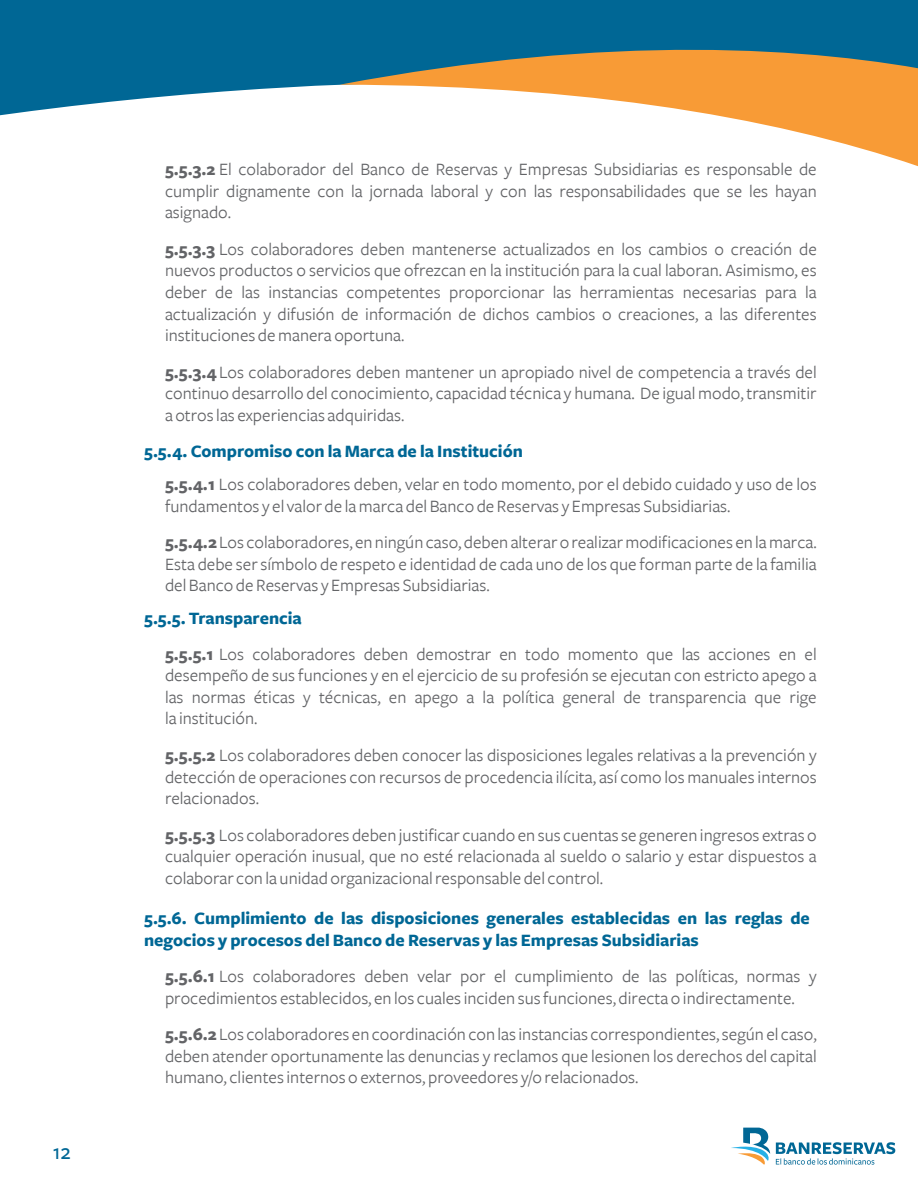
<style>
.page{position:relative;width:918px;height:1188px;background:#fff}
.page>*{position:absolute;margin:0;border:0;box-sizing:border-box;transform-origin:0 0}
.t1{font:500 22.5px "Freight Sans";color:#006795}
.t2{font:18px/21.6px "Freight Sans";color:#636467;text-align:justify}
.t3{font:700 18px/21.6px "Freight Sans";color:#006795}
.s1{font-weight:700}
</style>
<div class="page">
<svg style="left:731px;top:1127px;width:39px;height:38px"></svg>
<svg style="left:776px;top:1142px;width:119px;height:23px"></svg>
<svg style="left:0;top:0;width:918px;height:116px;fill:#006795"></svg>
<svg style="left:340px;top:33px;width:578px;height:134px"></svg>
<p class="t1" style="left:53px;top:1139px;width:20px">12</p>
<p class="t2" style="left:165px;top:159px;width:653px"><span class="s1">5.5.3.2</span> El colaborador del Banco de Reservas y Empresas Subsidiarias es responsable de cumplir dignamente con la jornada laboral y con las responsabilidades que se les hayan asignado.</p>
<p class="t2" style="left:165px;top:239px;width:653px"><span class="s1">5.5.3.3</span> Los colaboradores deben mantenerse actualizados en los cambios o creación de nuevos productos o servicios que ofrezcan en la institución para la cual laboran. Asimismo, es deber de las instancias competentes proporcionar las herramientas necesarias para la actualización y difusión de información de dichos cambios o creaciones, a las diferentes instituciones de manera oportuna.</p>
<p class="t2" style="left:165px;top:362px;width:653px"><span class="s1">5.5.3.4</span> Los colaboradores deben mantener un apropiado nivel de competencia a través del continuo desarrollo del conocimiento, capacidad técnica y humana. De igual modo, transmitir a otros las experiencias adquiridas.</p>
<p class="t3" style="left:144px;top:441px;width:380px">5.5.4. Compromiso con la Marca de la Institución</p>
<p class="t2" style="left:165px;top:474px;width:653px"><span class="s1">5.5.4.1</span> Los colaboradores deben, velar en todo momento, por el debido cuidado y uso de los fundamentos y el valor de la marca del Banco de Reservas y Empresas Subsidiarias.</p>
<p class="t2" style="left:165px;top:532px;width:653px"><span class="s1">5.5.4.2</span> Los colaboradores, en ningún caso, deben alterar o realizar modificaciones en la marca.<br>Esta debe ser símbolo de respeto e identidad de cada uno de los que forman parte de la familia del Banco de Reservas y Empresas Subsidiarias.</p>
<p class="t3" style="left:144px;top:608px;width:159px">5.5.5. Transparencia</p>
<p class="t2" style="left:165px;top:643px;width:653px"><span class="s1">5.5.5.1</span> Los colaboradores deben demostrar en todo momento que las acciones en el desempeño de sus funciones y en el ejercicio de su profesión se ejecutan con estricto apego a las normas éticas y técnicas, en apego a la política general de transparencia que rige la institución.</p>
<p class="t2" style="left:165px;top:745px;width:653px"><span class="s1">5.5.5.2</span> Los colaboradores deben conocer las disposiciones legales relativas a la prevención y detección de operaciones con recursos de procedencia ilícita, así como los manuales internos relacionados.</p>
<p class="t2" style="left:165px;top:824px;width:653px"><span class="s1">5.5.5.3</span> Los colaboradores deben justificar cuando en sus cuentas se generen ingresos extras o cualquier operación inusual, que no esté relacionada al sueldo o salario y estar dispuestos a colaborar con la unidad organizacional responsable del control.</p>
<p class="t3" style="left:144px;top:908px;width:667px">5.5.6. Cumplimiento de las disposiciones generales establecidas en las reglas de negocios y procesos del Banco de Reservas y las Empresas Subsidiarias</p>
<p class="t2" style="left:165px;top:966px;width:653px"><span class="s1">5.5.6.1</span> Los colaboradores deben velar por el cumplimiento de las políticas, normas y procedimientos establecidos, en los cuales inciden sus funciones, directa o indirectamente.</p>
<p class="t2" style="left:165px;top:1024px;width:653px"><span class="s1">5.5.6.2</span> Los colaboradores en coordinación con las instancias correspondientes, según el caso, deben atender oportunamente las denuncias y reclamos que lesionen los derechos del capital humano, clientes internos o externos, proveedores y/o relacionados.</p>
</div>
